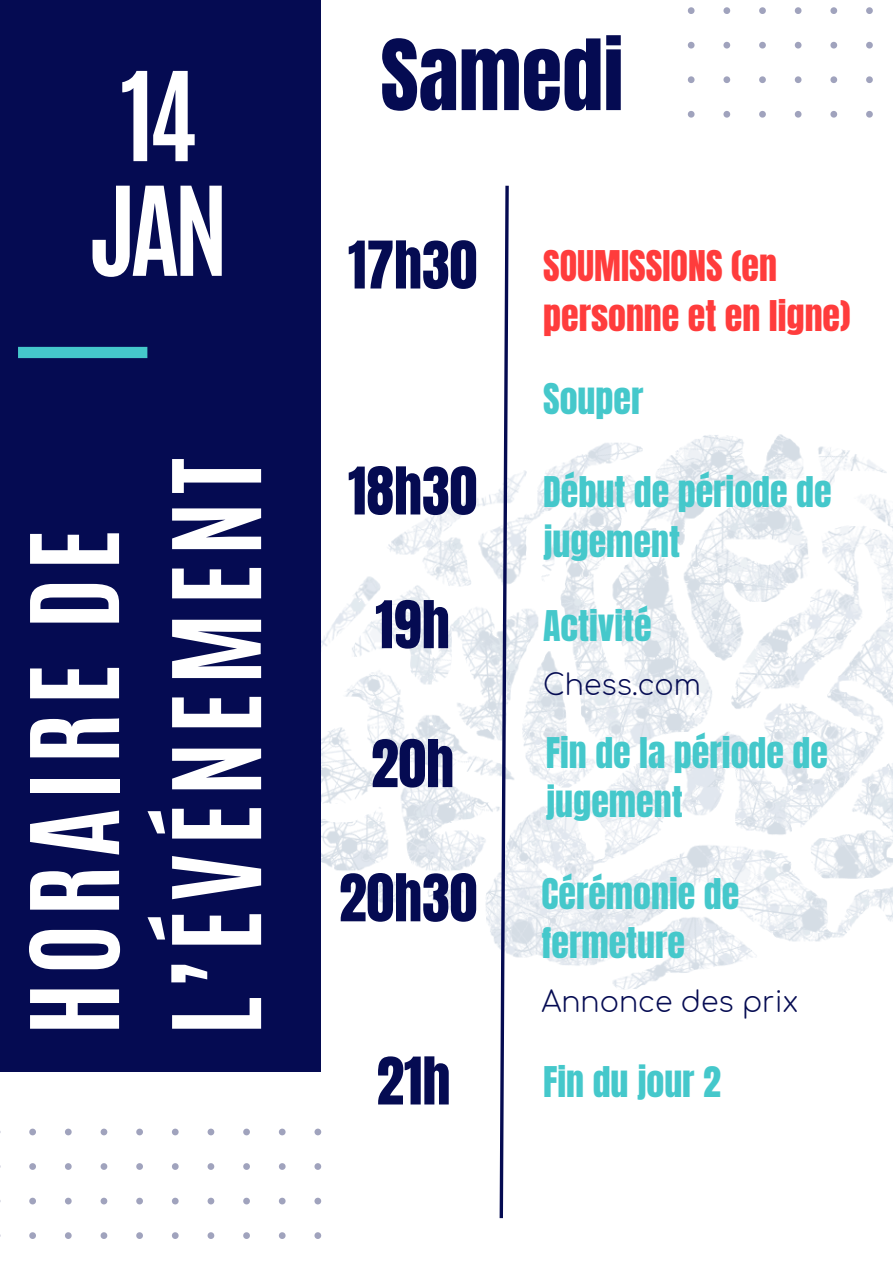
<style>
.page{position:relative;width:893px;height:1264px;background:#fff}
.page>*{position:absolute;margin:0;border:0;box-sizing:border-box;transform-origin:0 0}
.t1{font:700 104.85px/114.6px "Antonio";color:#fff}
.t2{font:700 103.5px/141.9px "Antonio";letter-spacing:.08em;color:#fff}
.t3{font:82.95px "Anton";color:#050b52}
.t4{font:55.65px "Anton";color:#050b52}
.t5{font:36px/49.5px "Anton";color:#45c8cb}
.t6{font:36px/49.5px "Anton";color:#ff3c3c}
.t7{font:300 28.5px "Comfortaa";color:#050b52}
</style>
<div class="page">
<img style="left:321px;top:434px;width:571px;height:556px">
<div style="left:0;top:0;width:321px;height:1070px;background:#050b52"></div>
<svg style="left:0;top:1128px;width:321px;height:111px"></svg>
<svg style="left:687px;top:7px;width:186px;height:111px"></svg>
<div style="left:18px;top:347px;width:129px;height:11px;background:#45c8cb"></div>
<svg style="left:498px;top:185px;width:12px;height:1034px"></svg>
<h1 class="t1" style="left:89px;top:59px;width:141px">14<br>JAN</h1>
<h2 class="t2" style="left:4px;top:1035px;width:578px;rotate:-90deg">HORAIRE DE<br>L’ÉVÉNEMENT</h2>
<h3 class="t3" style="left:380px;top:16px;width:244px">Samedi</h3>
<h3 class="t4" style="left:348px;top:225px;width:131px">17h30</h3>
<h3 class="t4" style="left:348px;top:451px;width:131px">18h30</h3>
<p class="t6" style="left:543px;top:242px;width:309px">SOUMISSIONS (en personne et en ligne)</p>
<p class="t5" style="left:543px;top:375px;width:102px">Souper</p>
<p class="t5" style="left:543px;top:468px;width:290px">Début de période de jugement</p>
<h3 class="t4" style="left:375px;top:585px;width:76px">19h</h3>
<p class="t5" style="left:543px;top:601px;width:110px">Activité</p>
<h3 class="t4" style="left:371px;top:723px;width:85px">20h</h3>
<h3 class="t4" style="left:339px;top:858px;width:140px">20h30</h3>
<h3 class="t4" style="left:376px;top:1041px;width:76px">21h</h3>
<p class="t7" style="left:543px;top:670px;width:159px">Chess.com</p>
<p class="t5" style="left:546px;top:728px;width:283px">Fin de la période de jugement</p>
<p class="t5" style="left:541px;top:869px;width:199px">Cérémonie de fermeture</p>
<p class="t7" style="left:541px;top:987px;width:258px">Annonce des prix</p>
<p class="t5" style="left:543px;top:1057px;width:179px">Fin du jour 2</p>
</div>
